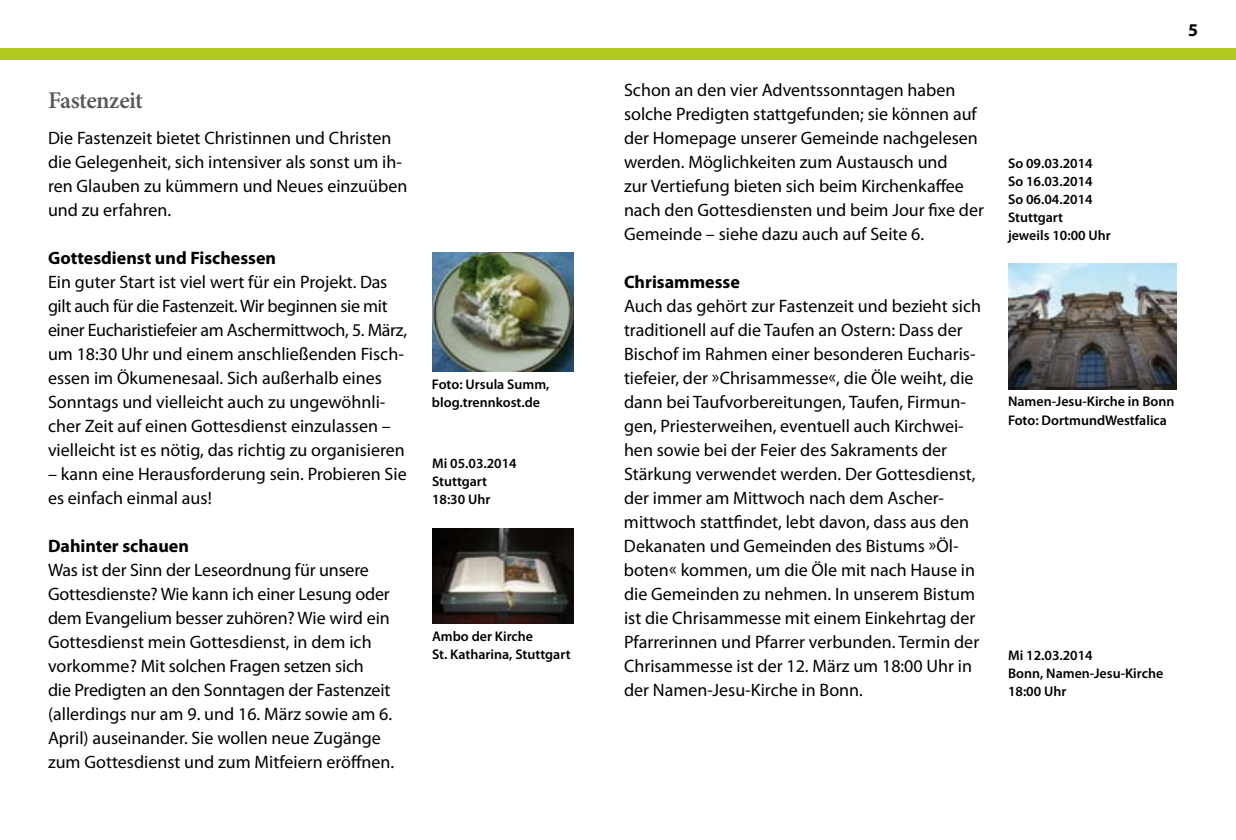
<style>
.page{position:relative;width:1236px;height:840px;background:#fff}
.page>*{position:absolute;margin:0;border:0;box-sizing:border-box;transform-origin:0 0}
.t1{font:600 24px "Minion Pro";letter-spacing:-.025em;color:#58585a}
.t2{font:18px/24px "Myriad Pro";color:#000}
.t3{font:700 18px "Myriad Pro";color:#000}
.t4{font:600 14px/18px "Myriad Pro";color:#000}
</style>
<div class="page">
<div style="left:0;top:48px;width:1236px;height:12px;background:#b1c91f"></div>
<img style="left:432px;top:252px;width:142px;height:120px">
<img style="left:1008px;top:264px;width:168px;height:126px">
<img style="left:432px;top:528px;width:141px;height:96px">
<h1 class="t1" style="left:48px;top:84px;width:96px">Fastenzeit</h1>
<p class="t2" style="left:48px;top:126px;width:361px">Die Fastenzeit bietet Christinnen und Christen die Gelegenheit, sich intensiver als sonst um ih&shy;ren Glauben zu kümmern und Neues einzuüben und zu erfahren.</p>
<p class="t3" style="left:48px;top:246px;width:230px">Gottesdienst und Fischessen</p>
<p class="t2" style="left:48px;top:270px;width:361px">Ein guter Start ist viel wert für ein Projekt. Das gilt auch für die Fastenzeit. Wir beginnen sie mit einer Eucharistiefeier am Aschermittwoch, 5. März, um 18:30 Uhr und einem anschließenden Fisch&shy;essen im Ökumenesaal. Sich außerhalb eines Sonntags und vielleicht auch zu ungewöhnli&shy;cher Zeit auf einen Gottesdienst einzulassen – vielleicht ist es nötig, das richtig zu organisieren</p>
<p class="t2" style="left:48px;top:462px;width:360px">– kann eine Herausforderung sein. Probieren Sie es einfach einmal aus!</p>
<p class="t3" style="left:48px;top:534px;width:142px">Dahinter schauen</p>
<p class="t2" style="left:48px;top:558px;width:348px">Was ist der Sinn der Leseordnung für unsere Gottesdienste? Wie kann ich einer Lesung oder dem Evangelium besser zuhören? Wie wird ein Gottesdienst mein Gottesdienst, in dem ich vorkomme? Mit solchen Fragen setzen sich<br>die Predigten an den Sonntagen der Fastenzeit (allerdings nur am 9. und 16. März sowie am 6.<br>April) auseinander. Sie wollen neue Zugänge zum Gottesdienst und zum Mitfeiern eröffnen.</p>
<p class="t4" style="left:432px;top:374px;width:119px">Foto: Ursula Summ, blog.trennkost.de</p>
<p class="t4" style="left:432px;top:454px;width:86px">Mi 05.03.2014<br>Stuttgart<br>18:30 Uhr</p>
<p class="t4" style="left:432px;top:626px;width:140px">Ambo der Kirche<br>St. Katharina, Stuttgart</p>
<p class="t2" style="left:624px;top:78px;width:361px">Schon an den vier Adventssonntagen haben solche Predigten stattgefunden; sie können auf der Homepage unserer Gemeinde nachgelesen werden. Möglichkeiten zum Austausch und<br>zur Vertiefung bieten sich beim Kirchenkaffee nach den Gottesdiensten und beim Jour fixe der Gemeinde – siehe dazu auch auf Seite 6.</p>
<p class="t3" style="left:624px;top:270px;width:117px">Chrisammesse</p>
<p class="t2" style="left:624px;top:294px;width:359px">Auch das gehört zur Fastenzeit und bezieht sich traditionell auf die Taufen an Ostern: Dass der Bischof im Rahmen einer besonderen Eucharis&shy;tiefeier, der »Chrisammesse«, die Öle weiht, die dann bei Taufvorbereitungen, Taufen, Firmun&shy;gen, Priesterweihen, eventuell auch Kirchwei&shy;hen sowie bei der Feier des Sakraments der Stärkung verwendet werden. Der Gottesdienst, der immer am Mittwoch nach dem Ascher&shy;mittwoch stattfindet, lebt davon, dass aus den Dekanaten und Gemeinden des Bistums »Öl&shy;boten« kommen, um die Öle mit nach Hause in die Gemeinden zu nehmen. In unserem Bistum ist die Chrisammesse mit einem Einkehrtag der Pfarrerinnen und Pfarrer verbunden. Termin der Chrisammesse ist der 12. März um 18:00 Uhr in der Namen-Jesu-Kirche in Bonn.</p>
<p class="t4" style="left:1008px;top:154px;width:104px">So 09.03.2014<br>So 16.03.2014<br>So 06.04.2014<br>Stuttgart<br>jeweils 10:00 Uhr</p>
<p class="t3" style="left:1188px;top:18px;width:11px">5</p>
<p class="t4" style="left:1008px;top:392px;width:168px">Namen-Jesu-Kirche in Bonn<br>Foto: DortmundWestfalica</p>
<p class="t4" style="left:1008px;top:646px;width:157px">Mi 12.03.2014<br>Bonn, Namen-Jesu-Kirche<br>18:00 Uhr</p>
</div>
